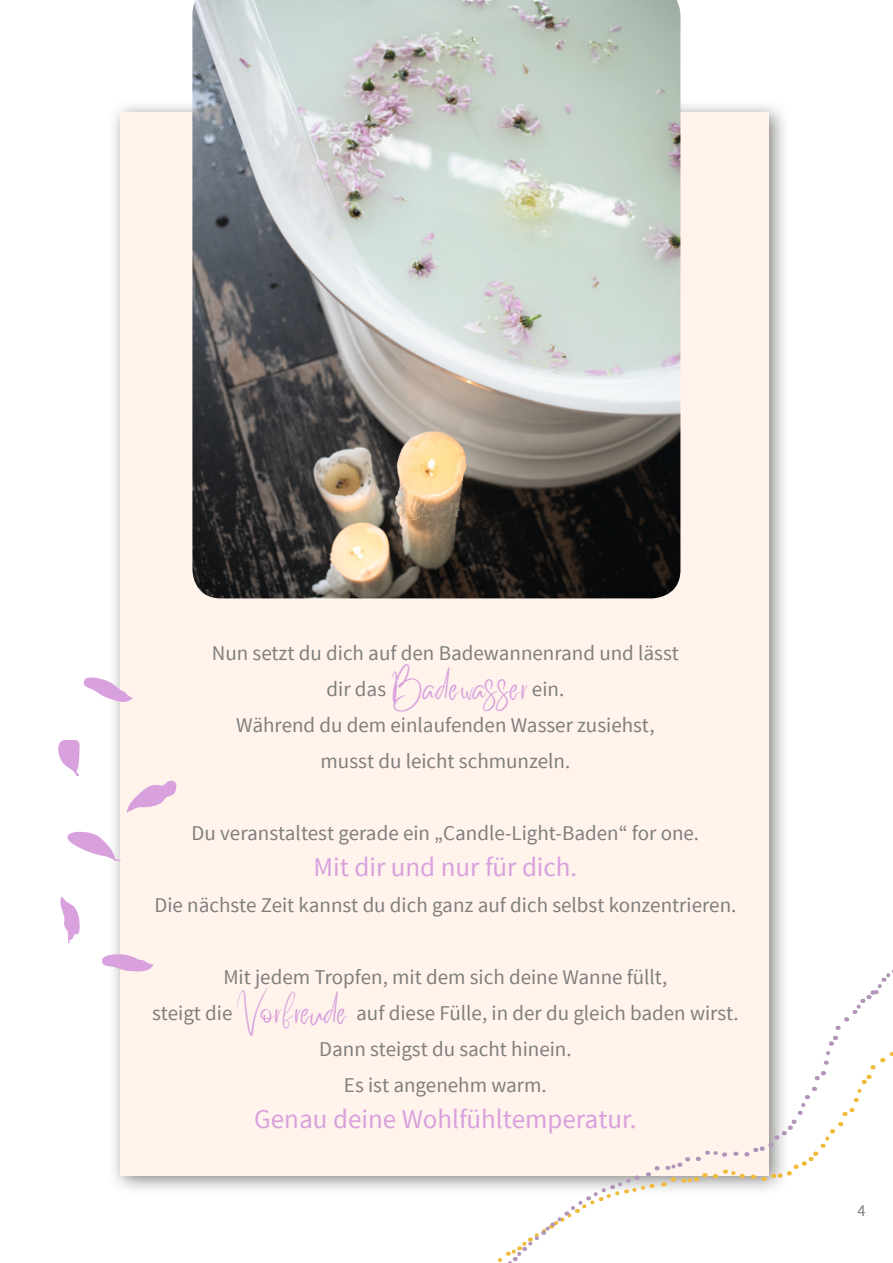
<style>
.page{position:relative;width:893px;height:1263px;background:#fff}
.page>*{position:absolute;margin:0;border:0;box-sizing:border-box;transform-origin:0 0}
.t1{font:30px "Better Saturday";color:#d8a1dd}
.t2{font:27px "Source Sans Pro";color:#d8a1dd}
.t3{font:21px/36px "Source Sans Pro";color:#807f7e}
.t4{font:16.5px "Source Sans Pro";color:#807f7e}
</style>
<div class="page">
<div style="left:108px;top:99px;width:682px;height:1097px;background:#5a5957;opacity:.75"></div>
<div style="left:120px;top:113px;width:649px;height:1063px;background:#fff3ec"></div>
<svg style="left:67px;top:828px;width:54px;height:34px"></svg>
<svg style="left:127px;top:780px;width:50px;height:33px"></svg>
<svg style="left:102px;top:953px;width:52px;height:19px"></svg>
<svg style="left:60px;top:897px;width:20px;height:47px"></svg>
<svg style="left:58px;top:740px;width:22px;height:36px"></svg>
<svg style="left:83px;top:674px;width:50px;height:30px"></svg>
<img style="left:192px;top:0;width:488px;height:598px">
<svg style="left:477px;top:943px;width:416px;height:320px"></svg>
<p class="t3" style="left:212px;top:636px;width:469px">Nun setzt du dich auf den Badewannenrand und lässt</p>
<p class="t3" style="left:327px;top:672px;width:61px">dir das</p>
<p class="t1" style="left:390px;top:683px;width:139px">Badewasser</p>
<p class="t3" style="left:532px;top:672px;width:34px">ein.</p>
<p class="t3" style="left:236px;top:708px;width:420px">Während du dem einlaufenden Wasser zusiehst,</p>
<p class="t3" style="left:321px;top:744px;width:251px">musst du leicht schmunzeln.</p>
<p class="t3" style="left:192px;top:816px;width:509px">Du veranstaltest gerade ein „Candle-Light-Baden“ for one.</p>
<p class="t2" style="left:313px;top:850px;width:265px">Mit dir und nur für dich.</p>
<p class="t3" style="left:154px;top:888px;width:583px">Die nächste Zeit kannst du dich ganz auf dich selbst konzentrieren.</p>
<p class="t3" style="left:223px;top:960px;width:446px">Mit jedem Tropfen, mit dem sich deine Wanne füllt,</p>
<p class="t3" style="left:152px;top:996px;width:82px">steigt die</p>
<p class="t1" style="left:237px;top:1007px;width:112px">Vorfreude</p>
<p class="t3" style="left:319px;top:996px;width:421px;text-indent:37px">auf diese Fülle, in der du gleich baden wirst.<br>Dann steigst du sacht hinein.</p>
<p class="t3" style="left:344px;top:1068px;width:204px">Es ist angenehm warm.</p>
<p class="t2" style="left:254px;top:1102px;width:384px">Genau deine Wohlfühltemperatur.</p>
<p class="t4" style="left:857px;top:1200px;width:10px">4</p>
</div>
